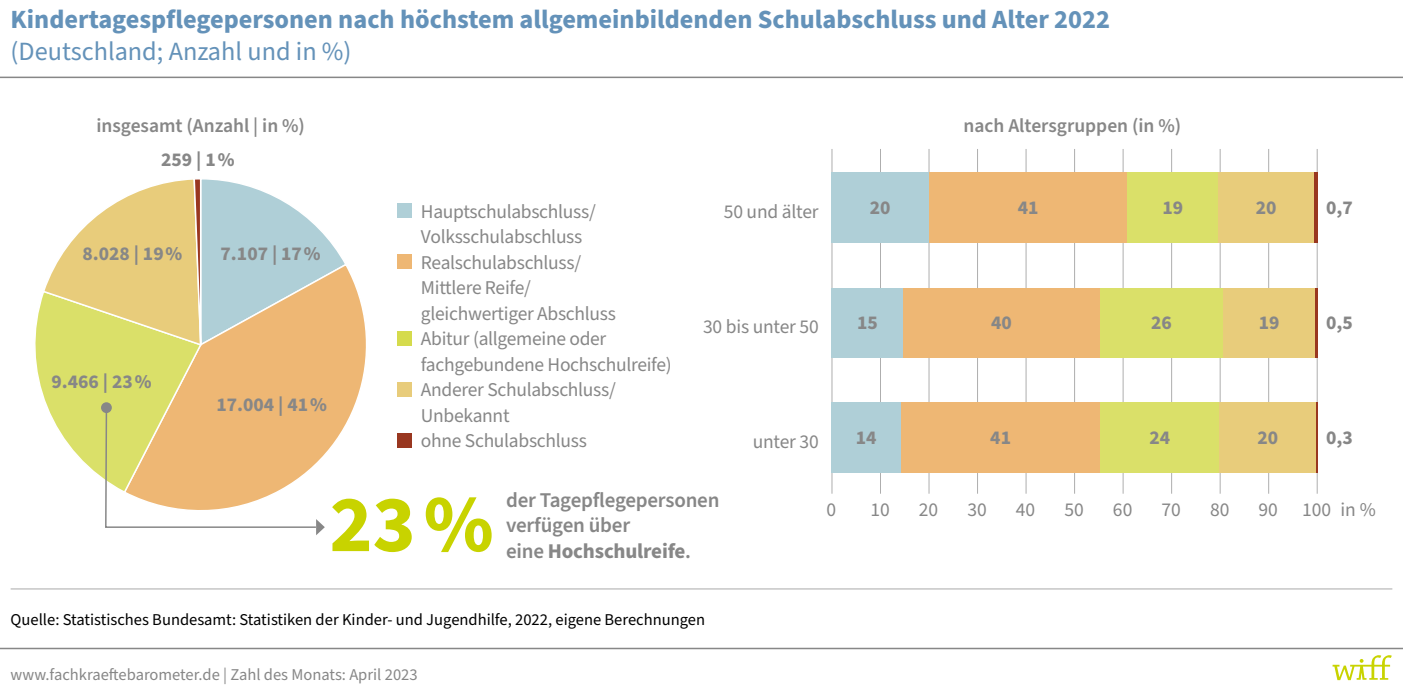
<style>
.page{position:relative;width:1403px;height:698px;background:#fff}
.page>*{position:absolute;margin:0;border:0;box-sizing:border-box;transform-origin:0 0}
.Ü1{font:700 81px "Source Sans Pro";color:#c8d300}
.Ü1-2{font:700 26.25px/32.2px "Source Sans Pro";color:#6492b9}
.Fließtext{font:600 21px/25.5px "Source Sans Pro";letter-spacing:-.01em;color:#878787}
.Fließtext-2{font:19.5px/25.5px "Source Sans Pro";letter-spacing:-.015em;color:#878787}
.Fließtext-3{font:700 19.5px "Source Sans Pro";color:#878787}
.Fließtext-4{font:600 19.5px "Source Sans Pro";color:#878787}
.Ü1-3{font:700 19.5px "Source Sans Pro";color:#878787}
.Fließtext-5{font:16.5px "Source Sans Pro";color:#000}
.Fließtext-6{font:16.5px "Source Sans Pro";color:#878787}
.s1{font-weight:400}
.s2{font-weight:700}
</style>
<div class="page">
<hr style="left:0;top:77px;width:1402px;height:1px;background:#878787">
<hr style="left:831px;top:149px;width:1px;height:344px;background:#aeaeae">
<hr style="left:880px;top:149px;width:1px;height:344px;background:#aeaeae">
<hr style="left:928px;top:149px;width:1px;height:344px;background:#aeaeae">
<hr style="left:977px;top:149px;width:1px;height:344px;background:#aeaeae">
<hr style="left:1025px;top:149px;width:1px;height:344px;background:#aeaeae">
<hr style="left:1074px;top:149px;width:1px;height:344px;background:#aeaeae">
<hr style="left:1122px;top:149px;width:1px;height:344px;background:#aeaeae">
<hr style="left:1171px;top:149px;width:1px;height:344px;background:#aeaeae">
<hr style="left:1219px;top:149px;width:1px;height:344px;background:#aeaeae">
<hr style="left:1268px;top:149px;width:1px;height:344px;background:#aeaeae">
<hr style="left:1316px;top:149px;width:1px;height:344px;background:#aeaeae">
<hr style="left:0;top:647px;width:1402px;height:2px;background:#878787">
<svg style="left:1332px;top:655px;width:59px;height:24px"></svg>
<hr style="left:11px;top:588px;width:1381px;height:1px;background:#c6c6c6">
<div style="left:398px;top:203px;width:14px;height:14px;background:#afcfd7"></div>
<div style="left:398px;top:254px;width:14px;height:14px;background:#eeb774"></div>
<div style="left:398px;top:331px;width:14px;height:14px;background:#d5db4d"></div>
<div style="left:398px;top:382px;width:14px;height:14px;background:#e8cc7b"></div>
<div style="left:398px;top:433px;width:14px;height:14px;background:#993720"></div>
<div style="left:831px;top:172px;width:97px;height:71px;background:#afcfd7"></div>
<div style="left:928px;top:172px;width:199px;height:71px;background:#eeb774"></div>
<div style="left:1127px;top:172px;width:91px;height:71px;background:#dae069"></div>
<div style="left:1218px;top:172px;width:95px;height:71px;background:#e8cc7b"></div>
<svg style="left:1313px;top:172px;width:4px;height:71px"></svg>
<div style="left:831px;top:288px;width:72px;height:69px;background:#afcfd7"></div>
<div style="left:903px;top:288px;width:196px;height:69px;background:#eeb774"></div>
<div style="left:1099px;top:288px;width:124px;height:69px;background:#dae069"></div>
<div style="left:1223px;top:288px;width:91px;height:69px;background:#e8cc7b"></div>
<hr style="left:1314px;top:288px;width:3px;height:69px;background:#993720">
<div style="left:831px;top:402px;width:69px;height:71px;background:#afcfd7"></div>
<div style="left:900px;top:402px;width:200px;height:71px;background:#eeb774"></div>
<div style="left:1100px;top:402px;width:119px;height:71px;background:#dae069"></div>
<div style="left:1219px;top:402px;width:96px;height:71px;background:#e8cc7b"></div>
<hr style="left:1315px;top:402px;width:2px;height:71px;background:#993720">
<svg style="left:348px;top:270px;width:18px;height:149px"></svg>
<svg style="left:35px;top:179px;width:313px;height:356px"></svg>
<p class="Ü1-2" style="left:11px;top:4px;width:1100px">Kindertagespflegepersonen nach höchstem allgemeinbildenden Schulabschluss und Alter 2022 <span class="s1">(Deutschland; Anzahl und in %)</span></p>
<p class="Fließtext-4" style="left:96px;top:112px;width:210px">insgesamt (Anzahl | in %)</p>
<p class="Fließtext-3" style="left:161px;top:146px;width:75px">259 | 1 %</p>
<p class="Fließtext-3" style="left:82px;top:240px;width:102px">8.028 | 19 %</p>
<p class="Fließtext-3" style="left:221px;top:240px;width:102px">7.107 | 17 %</p>
<p class="Fließtext-3" style="left:51px;top:368px;width:102px">9.466 | 23 %</p>
<p class="Fließtext-3" style="left:216px;top:391px;width:112px">17.004 | 41 %</p>
<p class="Fließtext-2" style="left:421px;top:199px;width:176px">Hauptschulabschluss/<br>Volksschulabschluss</p>
<p class="Fließtext-2" style="left:421px;top:250px;width:196px">Realschulabschluss/<br>Mittlere Reife/ gleichwertiger Abschluss</p>
<p class="Fließtext-2" style="left:421px;top:326px;width:252px">Abitur (allgemeine oder fachgebundene Hochschulreife)</p>
<p class="Fließtext-2" style="left:421px;top:377px;width:196px">Anderer Schulabschluss/<br>Unbekannt</p>
<p class="Fließtext-2" style="left:421px;top:428px;width:167px">ohne Schulabschluss</p>
<p class="Fließtext-2" style="left:724px;top:199px;width:96px">50 und älter</p>
<p class="Fließtext-2" style="left:703px;top:314px;width:117px">30 bis unter 50</p>
<p class="Fließtext-2" style="left:752px;top:429px;width:67px">unter 30</p>
<p class="Fließtext-4" style="left:963px;top:112px;width:219px">nach Altersgruppen (in %)</p>
<p class="Ü1-3" style="left:869px;top:194px;width:22px">20</p>
<p class="Ü1-3" style="left:1017px;top:194px;width:22px">41</p>
<p class="Ü1-3" style="left:1162px;top:194px;width:22px">19</p>
<p class="Ü1-3" style="left:1255px;top:194px;width:22px">20</p>
<p class="Ü1-3" style="left:857px;top:309px;width:22px">15</p>
<p class="Ü1-3" style="left:991px;top:309px;width:22px">40</p>
<p class="Ü1-3" style="left:1151px;top:309px;width:22px">26</p>
<p class="Ü1-3" style="left:1258px;top:309px;width:22px">19</p>
<p class="Ü1-3" style="left:855px;top:424px;width:22px">14</p>
<p class="Ü1-3" style="left:990px;top:424px;width:22px">41</p>
<p class="Ü1-3" style="left:1149px;top:424px;width:22px">24</p>
<p class="Ü1-3" style="left:1257px;top:424px;width:22px">20</p>
<p class="Ü1-3" style="left:1325px;top:194px;width:28px">0,7</p>
<p class="Ü1-3" style="left:1325px;top:309px;width:28px">0,5</p>
<p class="Ü1-3" style="left:1325px;top:424px;width:28px">0,3</p>
<p class="Ü1" style="left:329px;top:469px;width:166px">23 %</p>
<p class="Fließtext" style="left:506px;top:487px;width:215px">der Tagepflegepersonen verfügen über<br>eine <span class="s2">Hochschulreife</span>.</p>
<p class="Fließtext-2" style="left:826px;top:497px;width:11px">0</p>
<p class="Fließtext-2" style="left:870px;top:497px;width:21px">10</p>
<p class="Fließtext-2" style="left:918px;top:497px;width:21px">20</p>
<p class="Fließtext-2" style="left:967px;top:497px;width:21px">30</p>
<p class="Fließtext-2" style="left:1015px;top:497px;width:21px">40</p>
<p class="Fließtext-2" style="left:1064px;top:497px;width:21px">50</p>
<p class="Fließtext-2" style="left:1112px;top:497px;width:21px">60</p>
<p class="Fließtext-2" style="left:1161px;top:497px;width:21px">70</p>
<p class="Fließtext-2" style="left:1209px;top:497px;width:21px">80</p>
<p class="Fließtext-2" style="left:1258px;top:497px;width:21px">90</p>
<p class="Fließtext-2" style="left:1302px;top:497px;width:31px">100</p>
<p class="Fließtext-2" style="left:1340px;top:497px;width:37px">in %</p>
<p class="Fließtext-5" style="left:11px;top:608px;width:696px">Quelle: Statistisches Bundesamt: Statistiken der Kinder- und Jugendhilfe, 2022, eigene Berechnungen</p>
<p class="Fließtext-6" style="left:11px;top:663px;width:408px">www.fachkraeftebarometer.de | Zahl des Monats: April 2023</p>
</div>
